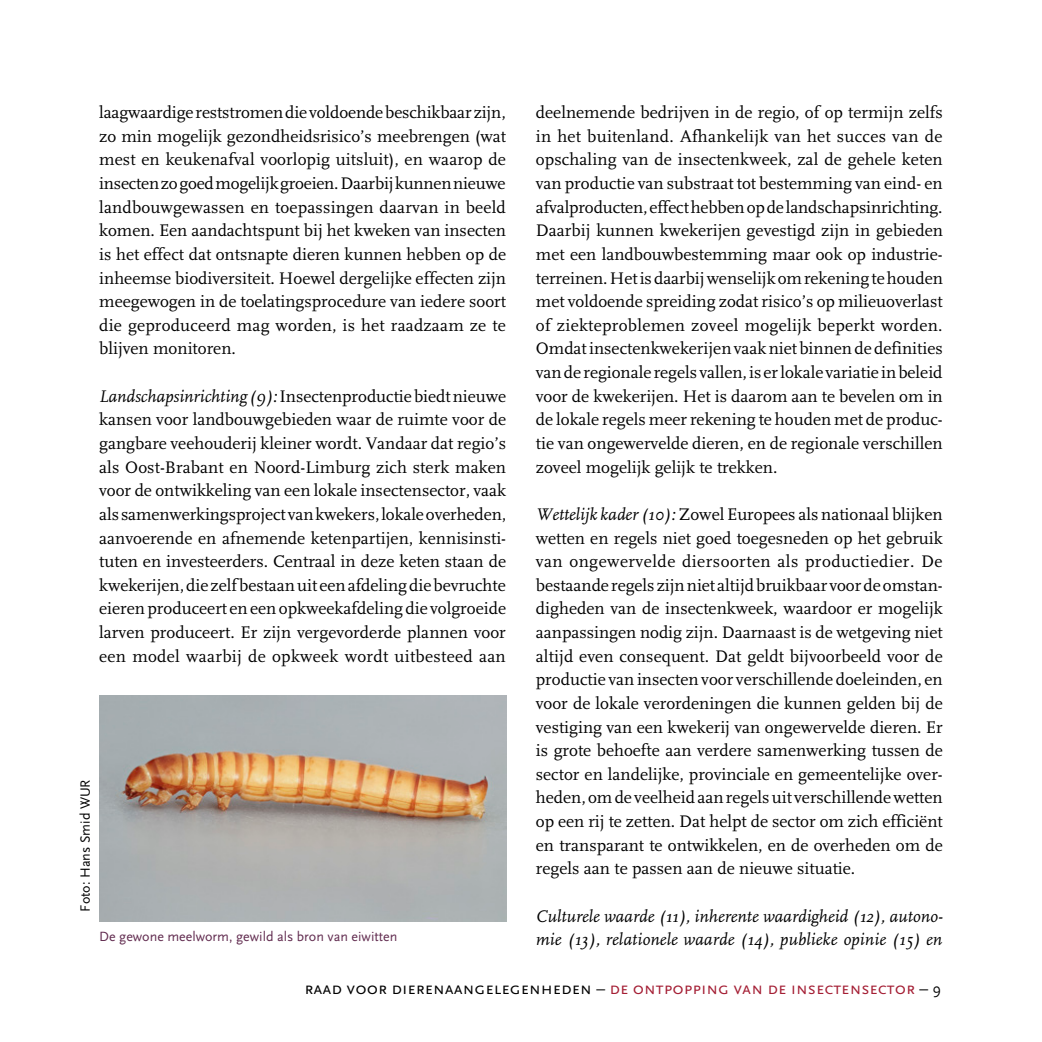
<style>
.page{position:relative;width:1042px;height:1042px;background:#fff}
.page>*{position:absolute;margin:0;border:0;box-sizing:border-box;transform-origin:0 0}
._2-koloms_bodytekst{font:17.5px/23.6px "Scala";color:#000;text-align:justify}
._2-koloms_bodytekst-2{font:italic 17.5px "Scala";color:#000}
.t1{font:17.5px "Scala Sans Caps";color:#000}
.Onderschrift{font:14px "Scala Sans";color:#612b4f}
.Onderschrift-2{font:14px "Scala Sans";color:#000}
.s1{font-style:italic}
.s2{color:#a41e34}
.s3{font-size:15.75px}
</style>
<div class="page">
<img style="left:99px;top:695px;width:407px;height:226px">
<p class="Onderschrift-2" style="left:78px;top:911px;width:134px;rotate:-90deg">Foto: Hans Smid WUR</p>
<p class="_2-koloms_bodytekst" style="left:99px;top:101px;width:408px">laagwaardige reststromen die voldoende beschikbaar zijn, zo min mogelijk gezondheidsrisico’s meebrengen (wat mest en keukenafval voorlopig uitsluit), en waarop de insecten zo goed mogelijk groeien. Daarbij kunnen nieuwe landbouwgewassen en toepassingen daarvan in beeld komen. Een aandachtspunt bij het kweken van insecten is het effect dat ontsnapte dieren kunnen hebben op de inheemse biodiversiteit. Hoewel dergelijke effecten zijn meegewogen in de toelatingsprocedure van iedere soort die geproduceerd mag worden, is het raadzaam ze te blijven monitoren.</p>
<p class="_2-koloms_bodytekst" style="left:99px;top:384px;width:408px"><span class="s1">Landschapsinrichting (9):</span> Insectenproductie biedt nieuwe kansen voor landbouwgebieden waar de ruimte voor de gangbare veehouderij kleiner wordt. Vandaar dat regio’s als Oost-Brabant en Noord-Limburg zich sterk maken voor de ontwikkeling van een lokale insectensector, vaak als samenwerkingsproject van kwekers, lokale overheden, aanvoerende en afnemende ketenpartijen, kennisinsti&shy;tuten en investeerders. Centraal in deze keten staan de kwekerijen, die zelf bestaan uit een afdeling die bevruchte eieren produceert en een opkweekafdeling die volgroeide larven produceert. Er zijn vergevorderde plannen voor een model waarbij de opkweek wordt uitbesteed aan</p>
<p class="_2-koloms_bodytekst" style="left:536px;top:101px;width:409px">deelnemende bedrijven in de regio, of op termijn zelfs in het buitenland. Afhankelijk van het succes van de opschaling van de insectenkweek, zal de gehele keten van productie van substraat tot bestemming van eind- en afvalproducten, effect hebben op de landschapsinrichting.<br>Daarbij kunnen kwekerijen gevestigd zijn in gebieden met een landbouwbestemming maar ook op industrie&shy;terreinen. Het is daarbij wenselijk om rekening te houden met voldoende spreiding zodat risico’s op milieuoverlast of ziekteproblemen zoveel mogelijk beperkt worden.<br>Omdat insectenkwekerijen vaak niet binnen de definities van de regionale regels vallen, is er lokale variatie in beleid voor de kwekerijen. Het is daarom aan te bevelen om in de lokale regels meer rekening te houden met de produc&shy;tie van ongewervelde dieren, en de regionale verschillen zoveel mogelijk gelijk te trekken.</p>
<p class="_2-koloms_bodytekst" style="left:536px;top:503px;width:408px"><span class="s1">Wettelijk kader (10):</span> Zowel Europees als nationaal blijken wetten en regels niet goed toegesneden op het gebruik van ongewervelde diersoorten als productiedier. De bestaande regels zijn niet altijd bruikbaar voor de omstan&shy;digheden van de insectenkweek, waardoor er mogelijk aanpassingen nodig zijn. Daarnaast is de wetgeving niet altijd even consequent. Dat geldt bijvoorbeeld voor de productie van insecten voor verschillende doeleinden, en voor de lokale verordeningen die kunnen gelden bij de vestiging van een kwekerij van ongewervelde dieren. Er is grote behoefte aan verdere samenwerking tussen de sector en landelijke, provinciale en gemeentelijke over&shy;heden, om de veelheid aan regels uit verschillende wetten op een rij te zetten. Dat helpt de sector om zich efficiënt en transparant te ontwikkelen, en de overheden om de regels aan te passen aan de nieuwe situatie.</p>
<p class="_2-koloms_bodytekst-2" style="left:536px;top:907px;width:408px">Culturele waarde (11), inherente waardigheid (12), autono-</p>
<p class="Onderschrift" style="left:99px;top:928px;width:300px">De gewone meelworm, gewild als bron van eiwitten</p>
<p class="_2-koloms_bodytekst-2" style="left:536px;top:930px;width:408px">mie (13), relationele waarde (14), publieke opinie (15) en</p>
<p class="t1" style="left:304px;top:979px;width:638px">raad voor dierenaangelegenheden – <span class="s2">de ontpopping van de insectensector</span> – <span class="s3">9</span></p>
</div>
